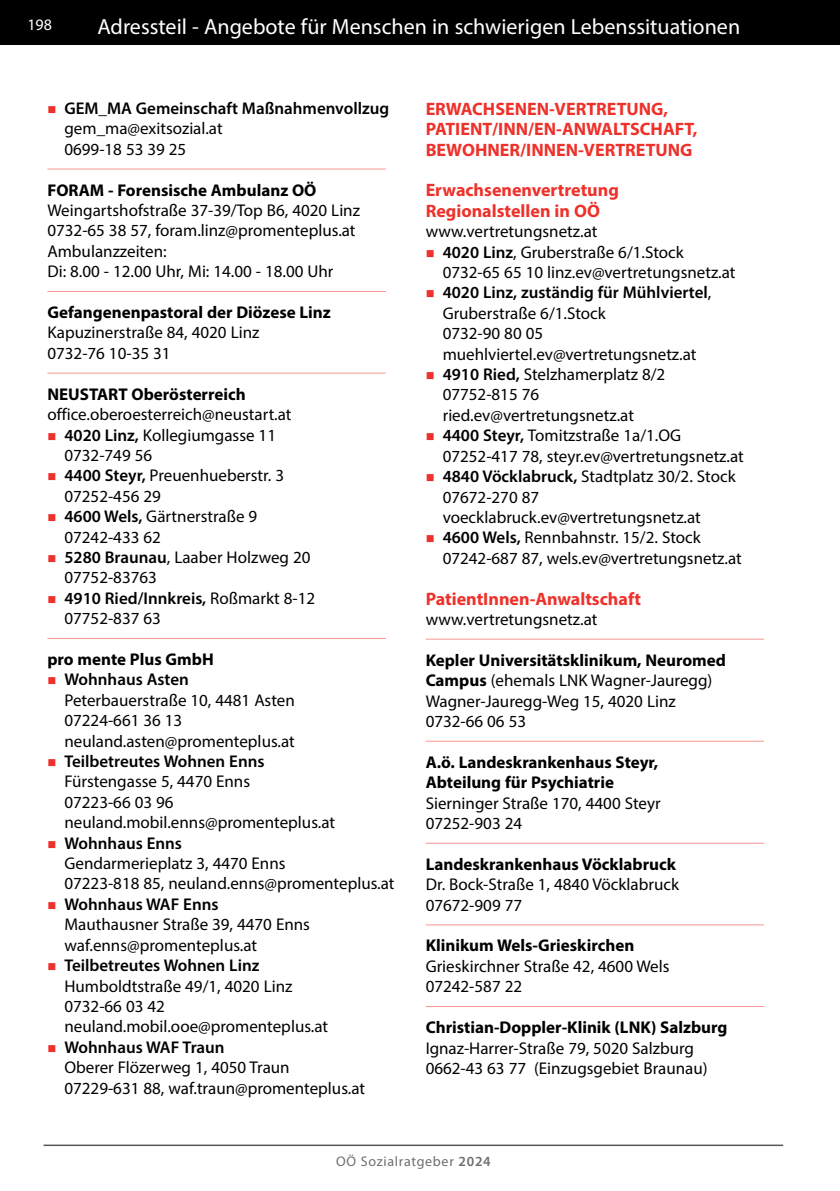
<style>
.page{position:relative;width:840px;height:1191px;background:#fff}
.page>*{position:absolute;margin:0;border:0;box-sizing:border-box;transform-origin:0 0}
.t1{font:22px "Myriad Pro";color:#fff}
.t2{font:700 18px/20.4px "Myriad Pro";color:#ee312a}
.t3{font:17px/20.4px "Myriad Pro";color:#000}
.t4{font:700 17px/20.4px "Myriad Pro";color:#000}
.t5{font:600 17px "Myriad Pro";color:#000}
.t6{font:16px "Myriad Pro";color:#fff}
.t7{font:14px "Myriad Pro";letter-spacing:.05em;color:#6d6e71}
.s1{font-weight:600}
.s2{font-weight:700}
</style>
<div class="page">
<hr style="left:839px;top:0;width:1px;height:45px;background:#000">
<div style="left:0;top:0;width:839px;height:45px;background:#000"></div>
<hr style="left:43px;top:1144px;width:739px;height:2px;background:#58595b">
<hr style="left:47px;top:168px;width:339px;height:1px;background:#f79895">
<hr style="left:47px;top:291px;width:339px;height:1px;background:#f79895">
<hr style="left:47px;top:372px;width:339px;height:1px;background:#f79895">
<hr style="left:47px;top:638px;width:339px;height:1px;background:#f79895">
<hr style="left:425px;top:638px;width:338px;height:1px;background:#f79895">
<hr style="left:425px;top:740px;width:338px;height:1px;background:#f79895">
<hr style="left:425px;top:842px;width:338px;height:1px;background:#f79895">
<hr style="left:425px;top:924px;width:338px;height:1px;background:#f79895">
<hr style="left:425px;top:1006px;width:338px;height:1px;background:#f79895">
<p class="t6" style="left:27px;top:15px;width:26px">198</p>
<p class="t1" style="left:97px;top:13px;width:644px">Adressteil - Angebote für Menschen in schwierigen Lebenssituationen</p>
<p class="t5" style="left:64px;top:97px;width:326px">GEM_MA Gemeinschaft Maßnahmenvollzug</p>
<p class="t3" style="left:64px;top:118px;width:160px">gem_ma@exitsozial.at<br>0699-18 53 39 25</p>
<p class="t4" style="left:47px;top:179px;width:270px">FORAM - Forensische Ambulanz OÖ</p>
<p class="t3" style="left:47px;top:200px;width:314px">Weingartshofstraße 37-39/Top B6, 4020 Linz 0732-65 38 57, foram.linz@promenteplus.at Ambulanzzeiten:<br>Di: 8.00 - 12.00 Uhr, Mi: 14.00 - 18.00 Uhr</p>
<p class="t4" style="left:47px;top:301px;width:285px">Gefangenenpastoral der Diözese Linz</p>
<p class="t3" style="left:47px;top:322px;width:213px">Kapuzinerstraße 84, 4020 Linz<br>0732-76 10-35 31</p>
<p class="t4" style="left:47px;top:383px;width:200px">NEUSTART Oberösterreich</p>
<p class="t3" style="left:64px;top:404px;width:252px;text-indent:-17px">office.oberoesterreich@neustart.at<br><span class="s1">4020 Linz,</span> Kollegiumgasse 11<br>0732-749 56<br><span class="s1">4400 Steyr,</span> Preuenhueberstr. 3<br>07252-456 29<br><span class="s1">4600 Wels,</span> Gärtnerstraße 9<br>07242-433 62<br><span class="s1">5280 Braunau</span>, Laaber Holzweg 20<br>07752-83763<br><span class="s1">4910 Ried/Innkreis,</span> Roßmarkt 8-12<br>07752-837 63</p>
<p class="t4" style="left:47px;top:648px;width:168px">pro mente Plus GmbH</p>
<p class="t5" style="left:64px;top:669px;width:126px">Wohnhaus Asten</p>
<p class="t3" style="left:64px;top:689px;width:232px">Peterbauerstraße 10, 4481 Asten<br>07224-661 36 13 neuland.asten@promenteplus.at</p>
<p class="t5" style="left:64px;top:750px;width:201px">Teilbetreutes Wohnen Enns</p>
<p class="t3" style="left:64px;top:771px;width:272px">Fürstengasse 5, 4470 Enns<br>07223-66 03 96 neuland.mobil.enns@promenteplus.at</p>
<p class="t5" style="left:64px;top:832px;width:119px">Wohnhaus Enns</p>
<p class="t3" style="left:64px;top:853px;width:331px">Gendarmerieplatz 3, 4470 Enns<br>07223-818 85, neuland.enns@promenteplus.at</p>
<p class="t5" style="left:64px;top:893px;width:156px">Wohnhaus WAF Enns</p>
<p class="t3" style="left:64px;top:914px;width:247px">Mauthausner Straße 39, 4470 Enns waf.enns@promenteplus.at</p>
<p class="t5" style="left:64px;top:954px;width:196px">Teilbetreutes Wohnen Linz</p>
<p class="t3" style="left:64px;top:975px;width:265px">Humboldtstraße 49/1, 4020 Linz<br>0732-66 03 42 neuland.mobil.ooe@promenteplus.at</p>
<p class="t5" style="left:64px;top:1036px;width:162px">Wohnhaus WAF Traun</p>
<p class="t3" style="left:64px;top:1057px;width:302px">Oberer Flözerweg 1, 4050 Traun<br>07229-631 88, waf.traun@promenteplus.at</p>
<p class="t2" style="left:425px;top:98px;width:273px">ERWACHSENEN-VERTRETUNG,<br>PATIENT/INN/EN-ANWALTSCHAFT,<br>BEWOHNER/INN EN-VERTRETUNG</p>
<p class="t2" style="left:425px;top:179px;width:195px">Erwachsenenvertretung<br>Regionalstellen in OÖ</p>
<p class="t3" style="left:442px;top:221px;width:302px;text-indent:-17px">www.vertretungsnetz.at<br><span class="s1">4020 Linz</span>, Gruberstraße 6/1.Stock<br>0732-65 65 10 linz.ev@vertretungsnetz.at<br><span class="s1">4020 Linz, zuständig für Mühlviertel</span>,<br>Gruberstraße 6/1.Stock<br>0732-90 80 05 muehlviertel.ev@vertretungsnetz.at<br><span class="s1">4910 Ried,</span> Stelzhamerplatz 8/2<br>07752-815 76<br>ried.ev@vertretungsnetz.at<br><span class="s1">4400 Steyr,</span> Tomitzstraße 1a/1.OG<br>07252-417 78, steyr.ev@vertretungsnetz.at<br><span class="s1">4840 Vöcklabruck,</span> Stadtplatz 30/2. Stock<br>07672-270 87 voecklabruck.ev@vertretungsnetz.at<br><span class="s1">4600 Wels,</span> Rennbahnstr. 15/2. Stock<br>07242-687 87, wels.ev@vertretungsnetz.at</p>
<p class="t2" style="left:425px;top:587px;width:217px">PatientInnen-Anwaltschaft</p>
<p class="t3" style="left:425px;top:609px;width:173px">www.vertretungsnetz.at</p>
<p class="t3" style="left:425px;top:649px;width:302px"><span class="s2">Kepler Universitätsklinikum, Neuromed<br>Campus</span> (ehemals LNK Wagner-Jauregg)<br>Wagner-Jauregg-Weg 15, 4020 Linz<br>0732-66 06 53</p>
<p class="t4" style="left:425px;top:751px;width:234px">A.ö. Landeskrankenhaus Steyr,<br>Abteilung für Psychiatrie</p>
<p class="t3" style="left:425px;top:792px;width:236px">Sierninger Straße 170, 4400 Steyr<br>07252-903 24</p>
<p class="t4" style="left:425px;top:853px;width:252px">Landeskrankenhaus Vöcklabruck</p>
<p class="t3" style="left:425px;top:874px;width:255px">Dr. Bock-Straße 1, 4840 Vöcklabruck<br>07672-909 77</p>
<p class="t4" style="left:425px;top:935px;width:210px">Klinikum Wels-Grieskirchen</p>
<p class="t3" style="left:425px;top:955px;width:245px">Grieskirchner Straße 42, 4600 Wels<br>07242-587 22</p>
<p class="t4" style="left:425px;top:1016px;width:303px">Christian-Doppler-Klinik (LNK) Salzburg</p>
<p class="t3" style="left:425px;top:1037px;width:283px">Ignaz-Harrer-Straße 79, 5020 Salzburg<br>0662-43 63 77 (Einzugsgebiet Braunau)</p>
<p class="t7" style="left:336px;top:1152px;width:156px">OÖ Sozialratgeber <span class="s1">2024</span></p>
</div>
